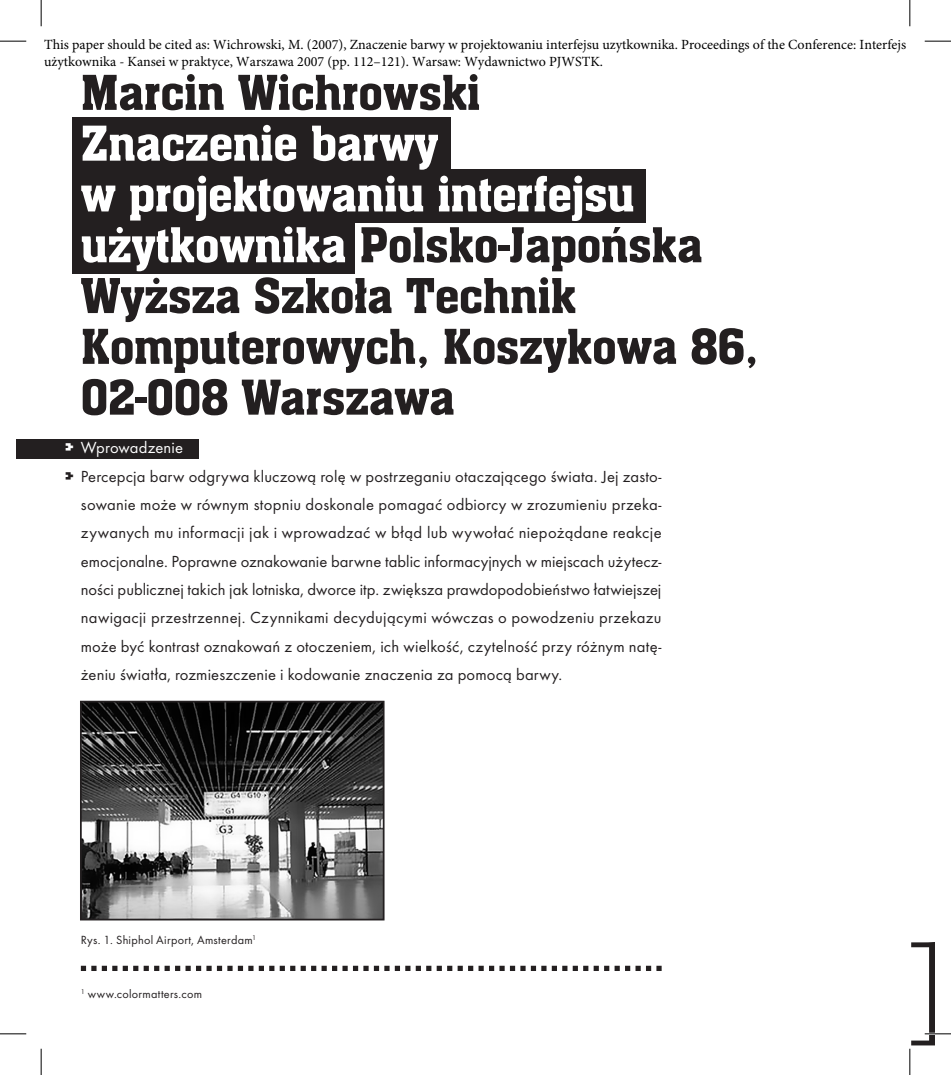
<style>
.page{position:relative;width:951px;height:1075px;background:#fff}
.page>*{position:absolute;margin:0;border:0;box-sizing:border-box;transform-origin:0 0}
.t1{font:700 162.75px "Bodoni Ant TCE";color:#231f20}
.t2{font:500 52.5px/50.8px "Aachen DCE";color:#231f20}
.t3{font:24.5px "Genetica Bold PL";color:#fff}
.t4{font:24.5px "Genetica Bold PL";color:#231f20}
.t5{font:16.62px/28.3px "Futura TCE";letter-spacing:.01em;color:#231f20;text-align:justify}
.t6{font:16.62px "Futura TCE";letter-spacing:.005em;color:#fff}
.t7{font:14px/16.8px "Minion Pro";color:#000}
.t8{font:12.25px "Futura TCE";letter-spacing:.02em;color:#231f20}
.s1{color:#fff}
</style>
<div class="page">
<div style="left:16px;top:439px;width:183px;height:20px;background:#231f20"></div>
<div style="left:73px;top:118px;width:377px;height:56px;background:#231f20"></div>
<div style="left:73px;top:169px;width:573px;height:54px;background:#231f20"></div>
<div style="left:73px;top:217px;width:282px;height:56px;background:#231f20"></div>
<svg style="left:81px;top:965px;width:580px;height:5px"></svg>
<img style="left:83px;top:703px;width:298px;height:214px">
<div style="left:80px;top:700px;width:304px;height:220px;border:2px solid #231f20"></div>
<svg style="left:0;top:41px;width:26px;height:1px"></svg>
<svg style="left:924px;top:41px;width:26px;height:1px"></svg>
<svg style="left:0;top:1033px;width:26px;height:1px"></svg>
<svg style="left:924px;top:1033px;width:26px;height:1px"></svg>
<svg style="left:41px;top:0;width:1px;height:26px"></svg>
<svg style="left:41px;top:1048px;width:1px;height:26px"></svg>
<svg style="left:909px;top:0;width:1px;height:26px"></svg>
<svg style="left:909px;top:1048px;width:1px;height:26px"></svg>
<p class="t7" style="left:44px;top:37px;width:863px">This paper should be cited as: Wichrowski, M. (2007), Znaczenie barwy w projektowaniu interfejsu uzytkownika. Proceedings of the Conference: Interfejs użytkownika - Kansei w praktyce, Warszawa 2007 (pp. 112–121). Warsaw: Wydawnictwo PJWSTK.</p>
<h2 class="t2" style="left:81px;top:68px;width:401px">Marcin Wichrowski</h2>
<h2 class="t2" style="left:81px;top:118px;width:678px"><span class="s1">Znaczenie barwy<br>w projektowaniu interfejsu użytkownika</span> Polsko-Japońska<br>Wyższa Szkoła Technik<br>Komputerowych, Koszykowa 86,<br>02-008 Warszawa</h2>
<p class="t6" style="left:81px;top:437px;width:104px">Wprowadzenie</p>
<p class="t5" style="left:81px;top:461px;width:582px">Percepcja barw odgrywa kluczową rolę w postrzeganiu otaczającego świata. Jej zasto&shy;sowanie może w równym stopniu doskonale pomagać odbiorcy w zrozumieniu przeka&shy;zywanych mu informacji jak i wprowadzać w błąd lub wywołać niepożądane reakcje emocjonalne. Poprawne oznakowanie barwne tablic informacyjnych w miejscach użytecz&shy;ności publicznej takich jak lotniska, dworce itp. zwiększa prawdopodobieństwo łatwiejszej nawigacji przestrzennej. Czynnikami decydującymi wówczas o powodzeniu przekazu może być kontrast oznakowań z otoczeniem, ich wielkość, czytelność przy różnym natę&shy;żeniu światła, rozmieszczenie i kodowanie znaczenia za pomocą barwy.</p>
<h3 class="t3" style="left:66px;top:431px;width:11px">&gt;</h3>
<h3 class="t4" style="left:66px;top:459px;width:11px">&gt;</h3>
<p class="t8" style="left:81px;top:932px;width:173px">Rys. 1. Shiphol Airport, Amsterdam</p>
<p class="t8" style="left:88px;top:986px;width:116px">www.colormatters.com</p>
<h1 class="t1" style="left:894px;top:898px;width:98px">1</h1>
</div>
